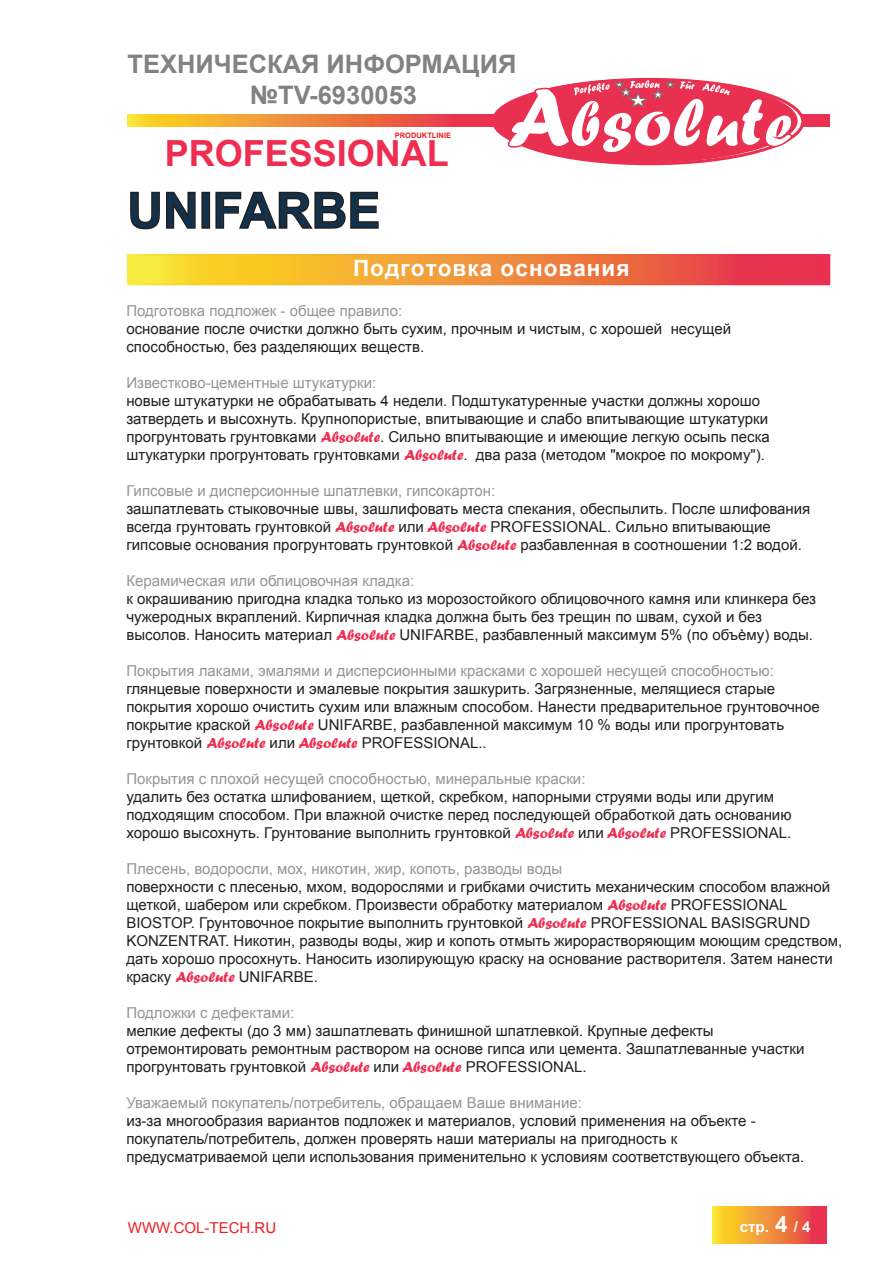
<style>
.page{position:relative;width:893px;height:1263px;background:#fff}
.page>*{position:absolute;margin:0;border:0;box-sizing:border-box;transform-origin:0 0}
.t1{font:700 49.5px "Arial";color:#12324c}
.t2{font:700 36px "Arial";color:#ee2d50}
.t3{font:700 25.5px/30.6px "Arial";color:#808285}
.t4{font:700 22.5px "Arial";letter-spacing:.045em;color:#fff}
.t5{font:15px/18px "Arial";color:#231f20}
.t6{font:15px "Arial";color:#939598}
.t7{font:15px "Arial";color:#ee1d23}
.t8{font:700 15px "Arial";color:#fff}
.t9{font:700 7.5px "Arial";color:#ee1d23}
.s1{font-family:"Forte";color:#ee2d50}
.s2{font-size:22.5px}
</style>
<div class="page">
<svg style="left:130px;top:257px;width:697px;height:25px;background:#f08d3a"></svg>
<svg style="left:128px;top:114px;width:701px;height:12px;background:#ef7f3e"></svg>
<div style="left:492px;top:79px;width:306px;height:84px;background:#e93050;border-radius:50%"></div>
<svg style="left:507px;top:80px;width:286px;height:74px"></svg>
<svg style="left:713px;top:1207px;width:114px;height:37px;background:#f08a3a"></svg>
<svg style="left:130px;top:191px;width:66px;height:39px"></svg>
<div style="left:201px;top:192px;width:9px;height:37px;border:2px solid #231f20"></div>
<svg style="left:215px;top:191px;width:164px;height:38px"></svg>
<h3 class="t3" style="left:250px;top:50px;width:268px;text-indent:-122px">ТЕХНИЧЕСКАЯ ИНФОРМАЦИЯ №TV-6930053</h3>
<p class="t9" style="left:395px;top:130px;width:58px">PRODUKTLINIE</p>
<h2 class="t2" style="left:165px;top:130px;width:286px">PROFESSIONAL</h2>
<h1 class="t1" style="left:127px;top:178px;width:254px">UNIFARBE</h1>
<h3 class="t4" style="left:353px;top:253px;width:278px">Подготовка основания</h3>
<p class="t6" style="left:126px;top:301px;width:277px">Подготовка подложек - общее правило:</p>
<p class="t5" style="left:126px;top:320px;width:606px">основание после очистки должно быть сухим, прочным и чистым, с хорошей несущей способностью, без разделяющих веществ.</p>
<p class="t6" style="left:126px;top:373px;width:251px">Известково-цементные штукатурки:</p>
<p class="t5" style="left:126px;top:392px;width:645px">новые штукатурки не обрабатывать 4 недели. Подштукатуренные участки должны хорошо затвердеть и высохнуть. Крупнопористые, впитывающие и слабо впитывающие штукатурки прогрунтовать грунтовками <span class="s1">Absolute</span>. Сильно впитывающие и имеющие легкую осыпь песка штукатурки прогрунтовать грунтовками <span class="s1">Absolute</span>. два раза (методом "мокрое по мокрому").</p>
<p class="t6" style="left:126px;top:481px;width:370px">Гипсовые и дисперсионные шпатлевки, гипсокартон:</p>
<p class="t5" style="left:126px;top:500px;width:685px">зашпатлевать стыковочные швы, зашлифовать места спекания, обеспылить. После шлифования всегда грунтовать грунтовкой <span class="s1">Absolute</span> или <span class="s1">Absolute</span> PROFESSIONAL. Сильно впитывающие гипсовые основания прогрунтовать грунтовкой <span class="s1">Absolute</span> разбавленная в соотношении 1:2 водой.</p>
<p class="t6" style="left:126px;top:571px;width:289px">Керамическая или облицовочная кладка:</p>
<p class="t5" style="left:126px;top:590px;width:691px">к окрашиванию пригодна кладка только из морозостойкого облицовочного камня или клинкера без чужеродных вкраплений. Кирпичная кладка должна быть без трещин по швам, сухой и без высолов. Наносить материал <span class="s1">Absolute</span> UNIFARBE, разбавленный максимум 5% (по объѐму) воды.</p>
<p class="t6" style="left:126px;top:661px;width:649px">Покрытия лаками, эмалями и дисперсионными красками с хорошей несущей способностью:</p>
<p class="t5" style="left:126px;top:680px;width:695px">глянцевые поверхности и эмалевые покрытия зашкурить. Загрязненные, мелящиеся старые покрытия хорошо очистить сухим или влажным способом. Нанести предварительное грунтовочное покрытие краской <span class="s1">Absolute</span> UNIFARBE, разбавленной максимум 10 % воды или прогрунтовать грунтовкой <span class="s1">Absolute</span> или <span class="s1">Absolute</span> PROFESSIONAL..</p>
<p class="t6" style="left:126px;top:769px;width:461px">Покрытия с плохой несущей способностью, минеральные краски:</p>
<p class="t5" style="left:126px;top:788px;width:667px">удалить без остатка шлифованием, щеткой, скребком, напорными струями воды или другим подходящим способом. При влажной очистке перед последующей обработкой дать основанию хорошо высохнуть. Грунтование выполнить грунтовкой <span class="s1">Absolute</span> или <span class="s1">Absolute</span> PROFESSIONAL.</p>
<p class="t6" style="left:126px;top:859px;width:437px">Плесень, водоросли, мох, никотин, жир, копоть, разводы воды</p>
<p class="t5" style="left:126px;top:878px;width:717px">поверхности с плесенью, мхом, водорослями и грибками очистить механическим способом влажной щеткой, шабером или скребком. Произвести обработку материалом <span class="s1">Absolute</span> PROFESSIONAL BIOSTOP. Грунтовочное покрытие выполнить грунтовкой <span class="s1">Absolute</span> PROFESSIONAL BASISGRUND KONZENTRAT. Никотин, разводы воды, жир и копоть отмыть жирорастворяющим моющим средством, дать хорошо просохнуть. Наносить изолирующую краску на основание растворителя. Затем нанести краску <span class="s1">Absolute</span> UNIFARBE.</p>
<p class="t6" style="left:126px;top:1003px;width:169px">Подложки с дефектами:</p>
<p class="t5" style="left:126px;top:1022px;width:680px">мелкие дефекты (до 3 мм) зашпатлевать финишной шпатлевкой. Крупные дефекты отремонтировать ремонтным раствором на основе гипса или цемента. Зашпатлеванные участки прогрунтовать грунтовкой <span class="s1">Absolute</span> или <span class="s1">Absolute</span> PROFESSIONAL.</p>
<p class="t6" style="left:126px;top:1093px;width:457px">Уважаемый покупатель/потребитель, обращаем Ваше внимание:</p>
<p class="t5" style="left:126px;top:1112px;width:680px">из-за многообразия вариантов подложек и материалов, условий применения на объекте - покупатель/потребитель, должен проверять наши материалы на пригодность к предусматриваемой цели использования применительно к условиям соответствующего объекта.</p>
<p class="t7" style="left:128px;top:1217px;width:150px">WWW.COL-TECH.RU</p>
<p class="t8" style="left:740px;top:1216px;width:72px">стр. <span class="s2">4</span> / 4</p>
</div>
